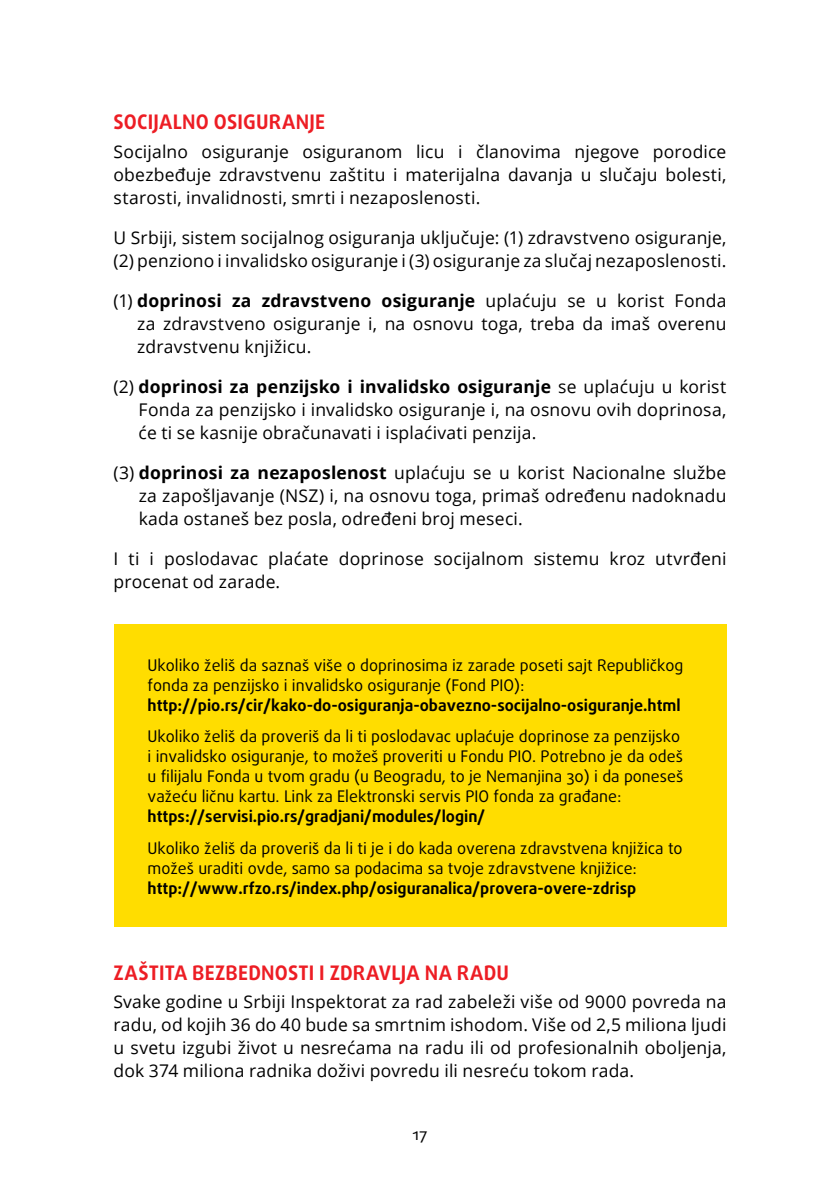
<style>
.page{position:relative;width:840px;height:1191px;background:#fff}
.page>*{position:absolute;margin:0;border:0;box-sizing:border-box;transform-origin:0 0}
.t1{font:700 20px "Daxline Pro";letter-spacing:.01em;color:#ed1d24}
.t2{font:17.6px/23px "Open Sans";letter-spacing:.01em;color:#000;text-align:justify}
.t3{font:16px/20px "Daxline Pro";color:#000}
.t4{font:700 16px "Daxline Pro";color:#000}
.s1{font-weight:700}
</style>
<div class="page">
<div style="left:113px;top:625px;width:613px;height:302px;background:#fd0"></div>
<p class="t1" style="left:113px;top:108px;width:213px">SOCIJALNO OSIGURANJE</p>
<p class="t2" style="left:113px;top:139px;width:614px">Socijalno osiguranje osiguranom licu i članovima njegove porodice obezbeđuje zdravstvenu zaštitu i materijalna davanja u slučaju bolesti, starosti, invalidnosti, smrti i nezaposlenosti.</p>
<p class="t2" style="left:113px;top:225px;width:614px">U Srbiji, sistem socijalnog osiguranja uključuje: (1) zdravstveno osiguranje, (2) penziono i invalidsko osiguranje i (3) osiguranje za slučaj nezaposlenosti.</p>
<p class="t2" style="left:137px;top:288px;width:590px;text-indent:-24px">(1) <span class="s1">doprinosi za zdravstveno osiguranje</span> uplaćuju se u korist Fonda za zdravstveno osiguranje i, na osnovu toga, treba da imaš overenu zdravstvenu knjižicu.</p>
<p class="t2" style="left:138px;top:374px;width:589px;text-indent:-25px">(2) <span class="s1">doprinosi za penzijsko i invalidsko osiguranje</span> se uplaćuju u korist Fonda za penzijsko i invalidsko osiguranje i, na osnovu ovih doprinosa, će ti se kasnije obračunavati i isplaćivati penzija.</p>
<p class="t2" style="left:139px;top:460px;width:589px;text-indent:-25px">(3) <span class="s1">doprinosi za nezaposlenost</span> uplaćuju se u korist Nacionalne službe za zapošljavanje (NSZ) i, na osnovu toga, primaš određenu nadoknadu kada ostaneš bez posla, određeni broj meseci.</p>
<p class="t2" style="left:113px;top:546px;width:614px">I ti i poslodavac plaćate doprinose socijalnom sistemu kroz utvrđeni procenat od zarade.</p>
<p class="t3" style="left:147px;top:655px;width:537px">Ukoliko želiš da saznaš više o doprinosima iz zarade poseti sajt Republičkog fonda za penzijsko i invalidsko osiguranje (Fond PIO):</p>
<p class="t4" style="left:147px;top:694px;width:534px">http://pio.rs/cir/kako-do-osiguranja-obavezno-socijalno-osiguranje.html</p>
<p class="t3" style="left:147px;top:726px;width:537px">Ukoliko želiš da proveriš da li ti poslodavac uplaćuje doprinose za penzijsko i invalidsko osiguranje, to možeš proveriti u Fondu PIO. Potrebno je da odeš u filijalu Fonda u tvom gradu (u Beogradu, to je Nemanjina 30) i da poneseš važeću ličnu kartu. Link za Elektronski servis PIO fonda za građane:</p>
<p class="t4" style="left:147px;top:806px;width:339px">https://servisi.pio.rs/gradjani/modules/login/</p>
<p class="t3" style="left:147px;top:838px;width:536px">Ukoliko želiš da proveriš da li ti je i do kada overena zdravstvena knjižica to možeš uraditi ovde, samo sa podacima sa tvoje zdravstvene knjižice:</p>
<p class="t4" style="left:147px;top:877px;width:490px">http://www.rfzo.rs/index.php/osiguranalica/provera-overe-zdrisp</p>
<p class="t1" style="left:113px;top:959px;width:397px">ZAŠTITA BEZBEDNOSTI I ZDRAVLJA NA RADU</p>
<p class="t2" style="left:113px;top:990px;width:614px">Svake godine u Srbiji Inspektorat za rad zabeleži više od 9000 povreda na radu, od kojih 36 do 40 bude sa smrtnim ishodom. Više od 2,5 miliona ljudi u svetu izgubi život u nesrećama na radu ili od profesionalnih oboljenja, dok 374 miliona radnika doživi povredu ili nesreću tokom rada.</p>
<p class="t3" style="left:412px;top:1124px;width:17px">17</p>
</div>
